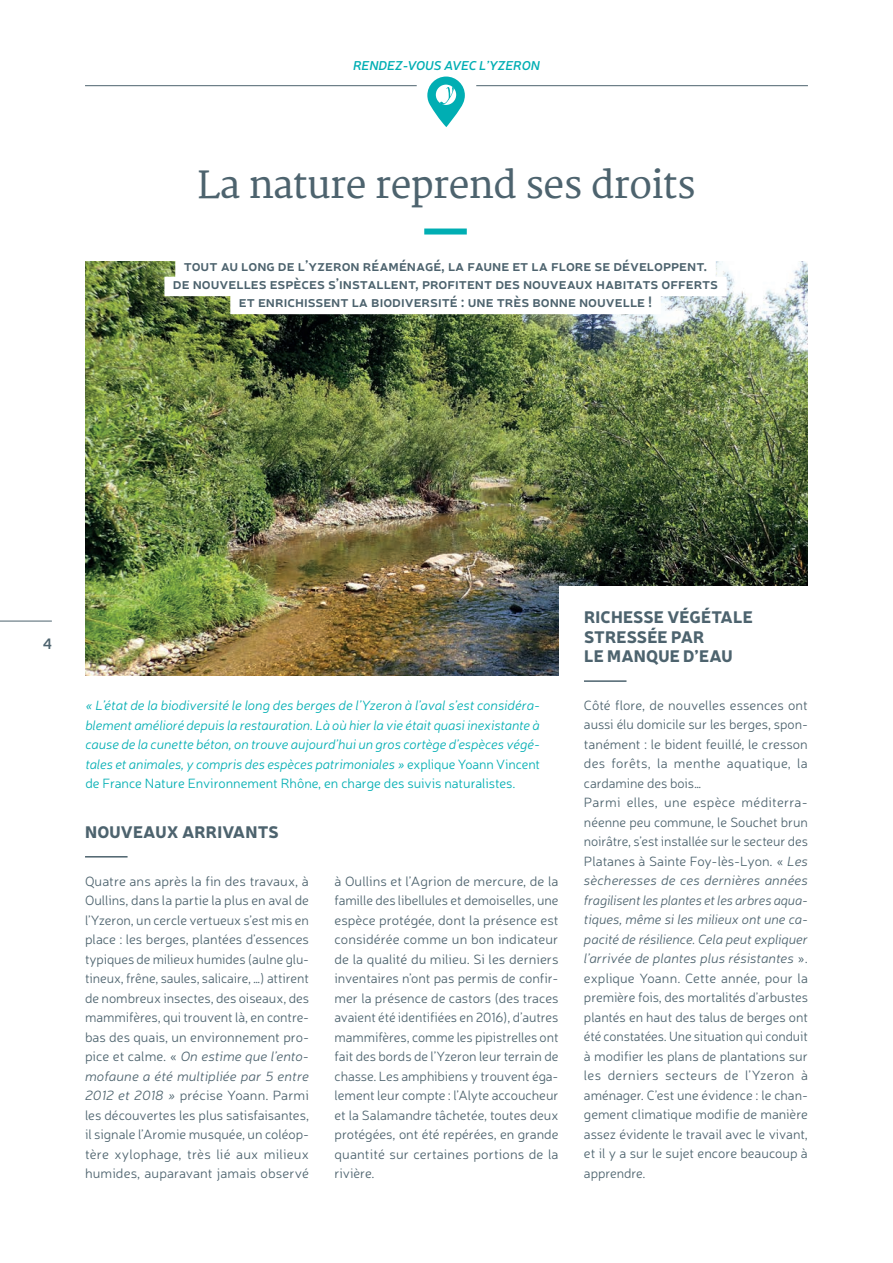
<style>
.page{position:relative;width:893px;height:1263px;background:#fff}
.page>*{position:absolute;margin:0;border:0;box-sizing:border-box;transform-origin:0 0}
.t1{font:37.5px "Merriweather";color:#4d636e}
.t2{font:900 16.5px/19.5px "Neris";letter-spacing:.01em;color:#4d636e}
.t3{font:600 15px/18px "Neris";color:#4d636e;text-align:center}
.t4{font:300 13.5px/19.5px "Neris";color:#4d636e;text-align:justify}
.t5{font:italic 300 13.5px/19.5px "Neris";letter-spacing:-.005em;color:#00aeb3;text-align:justify}
.t6{font:italic 600 12.75px "Neris";color:#00aeb3}
.s1{font-style:normal}
.s2{font-style:italic}
</style>
<div class="page">
<hr style="left:0;top:621px;width:52px;height:1px;background:#4d636e">
<img style="left:85px;top:261px;width:723px;height:414px">
<div style="left:424px;top:228px;width:43px;height:6px;background:#00aeb3"></div>
<hr style="left:85px;top:85px;width:332px;height:1px;background:#4d636e">
<hr style="left:476px;top:85px;width:332px;height:1px;background:#4d636e">
<div style="left:175px;top:259px;width:541px;height:19px;background:#fff"></div>
<div style="left:164px;top:277px;width:563px;height:19px;background:#fff"></div>
<div style="left:230px;top:295px;width:431px;height:19px;background:#fff"></div>
<svg style="left:427px;top:77px;width:38px;height:50px"></svg>
<hr style="left:85px;top:856px;width:43px;height:1px;background:#4d636e">
<div style="left:559px;top:586px;width:277px;height:109px;background:#fff"></div>
<hr style="left:584px;top:680px;width:42px;height:2px;background:#4d636e">
<p class="t6" style="left:353px;top:56px;width:188px">RENDEZ-VOUS AVEC L’YZERON</p>
<h1 class="t1" style="left:197px;top:154px;width:500px">La nature reprend ses droits</h1>
<p class="t3" style="left:173px;top:256px;width:547px">tout au long de l’yzeron réaménagé, la faune et la flore se développent.<br>de nouvelles espèces s’installent, profitent des nouveaux habitats offerts et enrichissent la biodiversité : une très bonne nouvelle !</p>
<p class="t3" style="left:43px;top:634px;width:11px">4</p>
<p class="t5" style="left:85px;top:695px;width:456px">« L’état de la biodiversité le long des berges de l’Yzeron à l’aval s’est considéra&shy;blement amélioré depuis la restauration. Là où hier la vie était quasi inexistante à cause de la cunette béton, on trouve aujourd’hui un gros cortège d’espèces végé&shy;tales et animales, y compris des espèces patrimoniales » <span class="s1">explique Yoann Vincent de France Nature Environnement Rhône, en charge des suivis naturalistes.</span></p>
<p class="t2" style="left:85px;top:821px;width:195px">NOUVEAUX ARRIVANTS</p>
<p class="t4" style="left:85px;top:871px;width:226px">Quatre ans après la fin des travaux, à Oullins, dans la partie la plus en aval de l’Yzeron, un cercle vertueux s’est mis en place : les berges, plantées d’essences typiques de milieux humides (aulne glu&shy;tineux, frêne, saules, salicaire, …) attirent de nombreux insectes, des oiseaux, des mammifères, qui trouvent là, en contre&shy;bas des quais, un environnement pro&shy;pice et calme. « <span class="s2">On estime que l’ento&shy;mofaune a été multipliée par 5 entre 2012 et 2018 »</span> précise Yoann. Parmi les découvertes les plus satisfaisantes, il signale l’Aromie musquée, un coléop&shy;tère xylophage, très lié aux milieux humides, auparavant jamais observé</p>
<p class="t4" style="left:334px;top:871px;width:226px">à Oullins et l’Agrion de mercure, de la famille des libellules et demoiselles, une espèce protégée, dont la présence est considérée comme un bon indicateur de la qualité du milieu. Si les derniers inventaires n’ont pas permis de confir&shy;mer la présence de castors (des traces avaient été identifiées en 2016), d’autres mammifères, comme les pipistrelles ont fait des bords de l’Yzeron leur terrain de chasse. Les amphibiens y trouvent éga&shy;lement leur compte : l’Alyte accoucheur et la Salamandre tâchetée, toutes deux protégées, ont été repérées, en grande quantité sur certaines portions de la rivière.</p>
<p class="t2" style="left:584px;top:607px;width:170px">RICHESSE VÉGÉTALE<br>STRESSÉE PAR<br>LE MANQUE D’EAU</p>
<p class="t4" style="left:584px;top:695px;width:226px;text-align:left">Côté flore, de nouvelles essences ont aussi élu domicile sur les berges, spon&shy;tanément : le bident feuillé, le cresson des forêts, la menthe aquatique, la cardamine des bois…<br>Parmi elles, une espèce méditerra&shy;néenne peu commune, le Souchet brun noirâtre, s’est installée sur le secteur des Platanes à Sainte Foy-lès-Lyon. « <span class="s2">Les sècheresses de ces dernières années fragilisent les plantes et les arbres aqua&shy;tiques, même si les milieux ont une ca&shy;pacité de résilience. Cela peut expliquer l’arrivée de plantes plus résistantes</span> ». explique Yoann. Cette année, pour la première fois, des mortalités d’arbustes plantés en haut des talus de berges ont été constatées. Une situation qui conduit à modifier les plans de plantations sur les derniers secteurs de l’Yzeron à aménager. C’est une évidence : le chan&shy;gement climatique modifie de manière assez évidente le travail avec le vivant, et il y a sur le sujet encore beaucoup à apprendre.</p>
</div>
